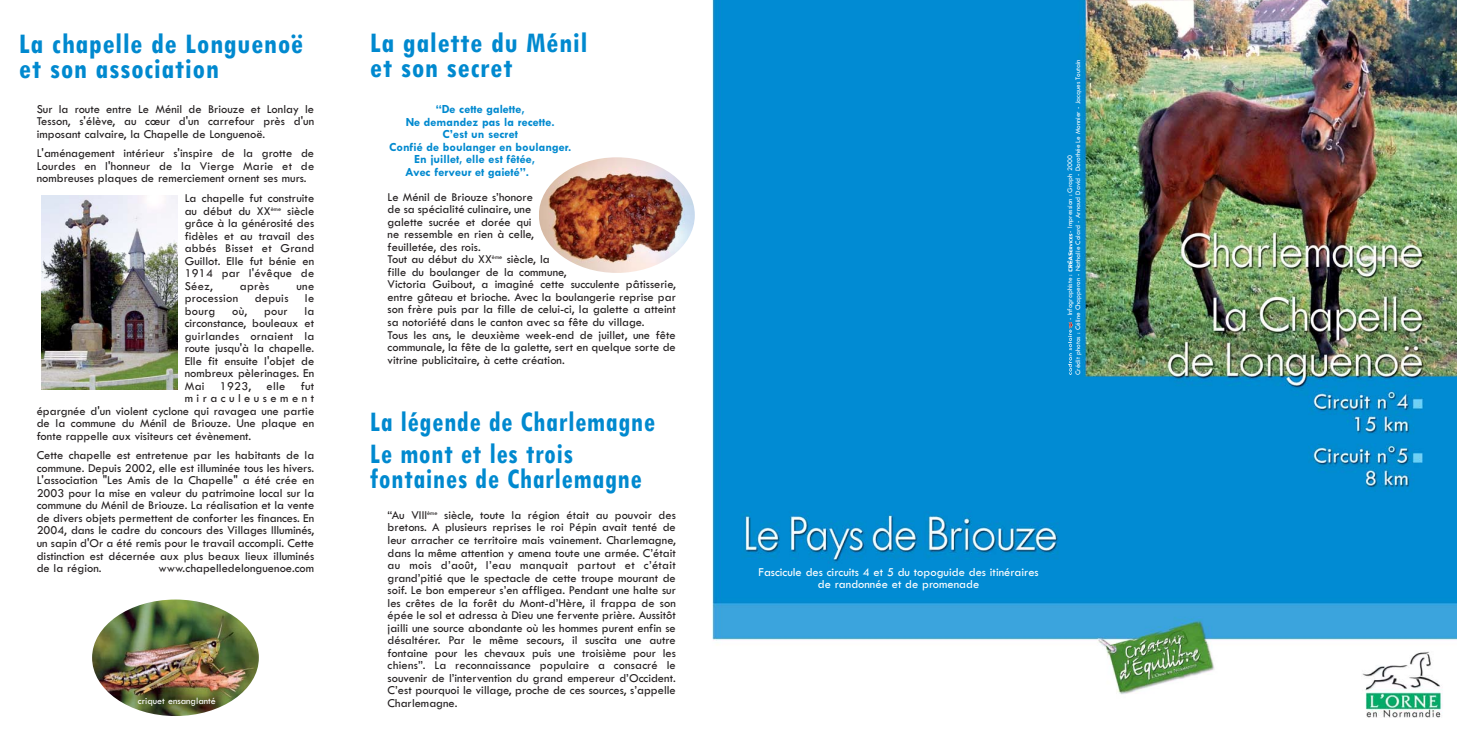
<style>
.page{position:relative;width:1457px;height:745px;background:#fff}
.page>*{position:absolute;margin:0;border:0;box-sizing:border-box;transform-origin:0 0}
.t1{font:700 condensed 30px/25px "Tw Cen";letter-spacing:.02em;color:#0089cf}
.t2{font:700 condensed 30px/32.5px "Tw Cen";letter-spacing:.02em;color:#0089cf;scale:.93 1}
.t3{font:500 12.5px/12.5px "Tw Cen";color:#231f20;text-align:justify}
.t4{font:700 12.5px "Tw Cen";color:#0089cf}
.t5{font:500 12.5px/12.5px "Tw Cen";color:#fff;text-align:center}
.t6{font:500 12.5px "Tw Cen";letter-spacing:.02em;color:#231f20}
.t7{font:500 12.5px "Tw Cen";letter-spacing:.28em;color:#231f20}
.t8{font:500 10px "Tw Cen";color:#fff}
.t9{font:500 7.25px "Tw Cen";color:#fff}
</style>
<div class="page">
<img style="left:41px;top:0;width:1415px;height:718px">
<img style="left:42px;top:196px;width:135px;height:193px">
<img style="left:540px;top:157px;width:154px;height:116px;border-radius:50%">
<img style="left:92px;top:599px;width:167px;height:116px;border-radius:50%">
<svg style="left:1066px;top:234px;width:6px;height:37px"></svg>
<svg style="left:1068px;top:321px;width:4px;height:53px"></svg>
<h1 class="t1" style="left:19px;top:33px;width:286px">La chapelle de Longuenoë et son association</h1>
<h1 class="t1" style="left:370px;top:33px;width:219px">La galette du Ménil et son secret</h1>
<p class="t3" style="left:37px;top:104px;width:279px">Sur la route entre Le Ménil de Briouze et Lonlay le Tesson, s'élève, au cœur d'un carrefour près d'un imposant calvaire, la Chapelle de Longuenoë.</p>
<p class="t3" style="left:37px;top:148px;width:279px">L'aménagement intérieur s'inspire de la grotte de Lourdes en l'honneur de la Vierge Marie et de nombreuses plaques de remerciement ornent ses murs.</p>
<p class="t3" style="left:185px;top:193px;width:131px">La chapelle fut construite au début du XX<sup>ème</sup> siècle grâce à la générosité des fidèles et au travail des abbés Bisset et Grand Guillot. Elle fut bénie en 1914 par l'évêque de Séez,</p>
<p class="t3" style="left:240px;top:280px;width:31px">après</p>
<p class="t3" style="left:296px;top:280px;width:19px">une</p>
<p class="t6" style="left:185px;top:294px;width:55px">procession</p>
<p class="t3" style="left:255px;top:293px;width:35px">depuis</p>
<p class="t3" style="left:305px;top:293px;width:11px">le</p>
<p class="t3" style="left:185px;top:305px;width:32px">bourg</p>
<p class="t3" style="left:232px;top:305px;width:17px">où,</p>
<p class="t3" style="left:264px;top:305px;width:25px">pour</p>
<p class="t3" style="left:304px;top:305px;width:11px">la</p>
<p class="t3" style="left:185px;top:318px;width:131px">circonstance, bouleaux et</p>
<p class="t6" style="left:185px;top:331px;width:131px">guirlandes ornaient la</p>
<p class="t3" style="left:185px;top:343px;width:131px">route jusqu'à la chapelle.</p>
<p class="t3" style="left:185px;top:355px;width:131px">Elle fit ensuite l'objet de</p>
<p class="t3" style="left:185px;top:368px;width:131px">nombreux pèlerinages. En</p>
<p class="t6" style="left:185px;top:381px;width:131px">Mai 1923, elle fut</p>
<p class="t7" style="left:185px;top:394px;width:131px">miraculeusement</p>
<p class="t3" style="left:37px;top:405px;width:279px">épargnée d'un violent cyclone qui ravagea une partie</p>
<p class="t3" style="left:37px;top:418px;width:279px">de la commune du Ménil de Briouze. Une plaque en</p>
<p class="t3" style="left:37px;top:430px;width:216px">fonte rappelle aux visiteurs cet évènement.</p>
<p class="t3" style="left:37px;top:450px;width:279px">Cette chapelle est entretenue par les habitants de la commune. Depuis 2002, elle est illuminée tous les hivers.<br>L'association "Les Amis de la Chapelle" a été crée en 2003 pour la mise en valeur du patrimoine local sur la commune du Ménil de Briouze. La réalisation et la vente de divers objets permettent de conforter les finances. En 2004, dans le cadre du concours des Villages Illuminés, un sapin d'Or a été remis pour le travail accompli. Cette distinction est décernée aux plus beaux lieux illuminés de la région.</p>
<p class="t3" style="left:158px;top:562px;width:157px">www.chapelledelonguenoe.com</p>
<p class="t8" style="left:138px;top:697px;width:79px">criquet ensanglanté</p>
<p class="t4" style="left:436px;top:105px;width:90px">“De cette galette,</p>
<p class="t4" style="left:406px;top:117px;width:150px">Ne demandez pas la recette.</p>
<p class="t4" style="left:442px;top:130px;width:77px">C’est un secret</p>
<p class="t4" style="left:389px;top:142px;width:184px">Confié de boulanger en boulanger.</p>
<p class="t4" style="left:414px;top:155px;width:122px">En juillet, elle est fêtée,</p>
<p class="t4" style="left:405px;top:167px;width:126px">Avec ferveur et gaieté”.</p>
<p class="t3" style="left:387px;top:192px;width:290px;text-align:left">Le Ménil de Briouze s’honore<br>de sa spécialité culinaire, une<br>galette sucrée et dorée qui<br>ne ressemble en rien à celle,<br>feuilletée, des rois.<br>Tout au début du XX<sup>ème</sup> siècle, la<br>fille du boulanger de la commune,<br>Victoria Guibout, a imaginé cette succulente pâtisserie, entre gâteau et brioche. Avec la boulangerie reprise par son frère puis par la fille de celui-ci, la galette a atteint sa notoriété dans le canton avec sa fête du village.<br>Tous les ans, le deuxième week-end de juillet, une fête communale, la fête de la galette, sert en quelque sorte de vitrine publicitaire, à cette création.</p>
<h1 class="t2" style="left:370px;top:407px;width:308px">La légende de Charlemagne<br>Le mont et les trois</h1>
<h1 class="t2" style="left:370px;top:465px;width:294px">fontaines de Charlemagne</h1>
<p class="t3" style="left:387px;top:509px;width:290px">“Au VIII<sup>ème</sup> siècle, toute la région était au pouvoir des bretons. A plusieurs reprises le roi Pépin avait tenté de leur arracher ce territoire mais vainement. Charlemagne, dans la même attention y amena toute une armée. C’était au mois d’août, l’eau manquait partout et c’était grand’pitié que le spectacle de cette troupe mourant de soif. Le bon empereur s’en affligea. Pendant une halte sur les crêtes de la forêt du Mont-d’Hère, il frappa de son épée le sol et adressa à Dieu une fervente prière. Aussitôt jailli une source abondante où les hommes purent enfin se désaltérer. Par le même secours, il suscita une autre fontaine pour les chevaux puis une troisième pour les chiens”. La reconnaissance populaire a consacré le souvenir de l’intervention du grand empereur d’Occident.<br>C’est pourquoi le village, proche de ces sources, s’appelle Charlemagne.</p>
<p class="t9" style="left:1075px;top:374px;width:316px;rotate:-90deg">Crédit photos : Céline Chapperon - Nathalie Colard - Arnaud David - Dorothée Le Monnier - Jacques Toutain</p>
<p class="t9" style="left:1067px;top:232px;width:78px;rotate:-90deg">- Impression : Graph 2000</p>
<p class="t9" style="left:1067px;top:319px;width:47px;rotate:-90deg">- Infographiste :</p>
<p class="t5" style="left:758px;top:566px;width:282px">Fascicule des circuits 4 et 5 du topoguide des itinéraires de randonnée et de promenade</p>
</div>
